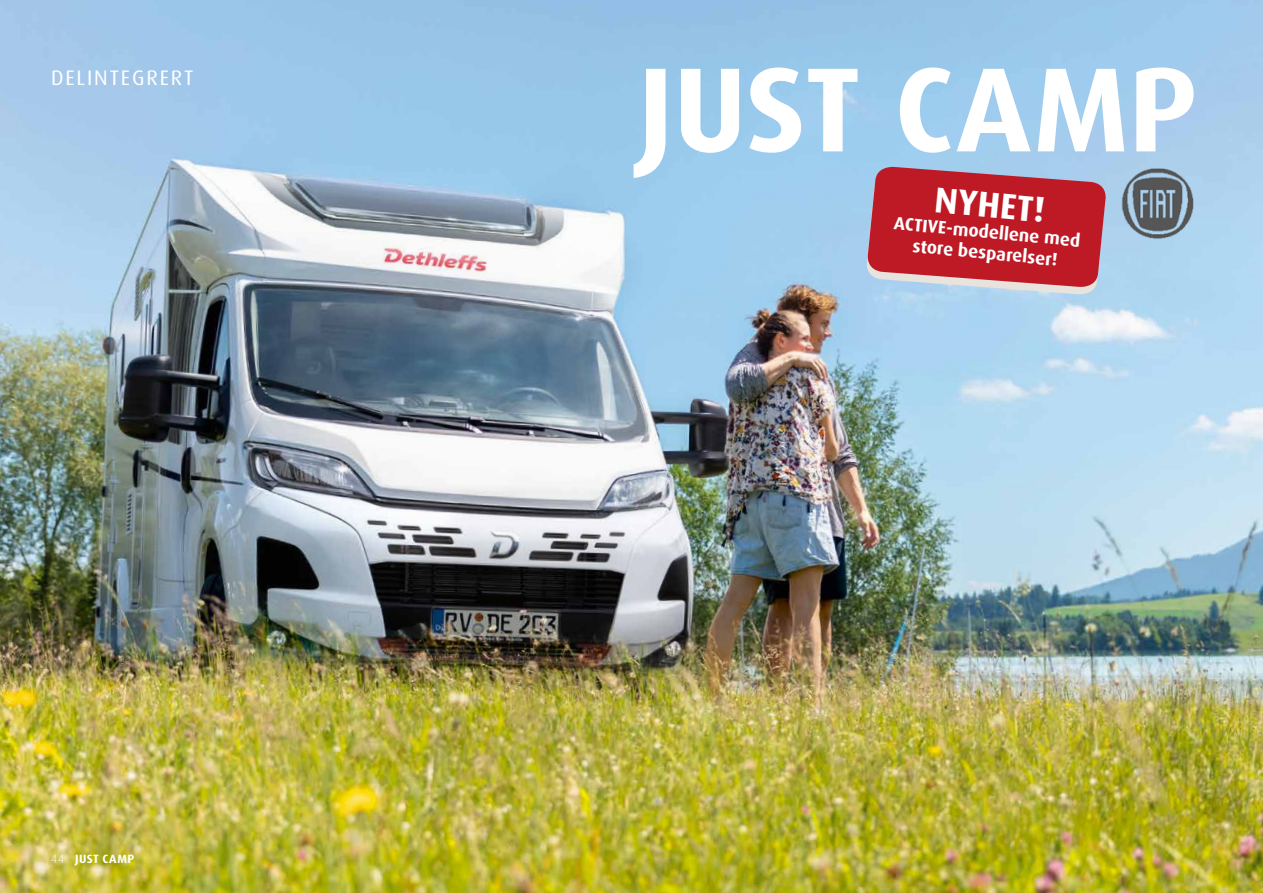
<style>
.page{position:relative;width:1263px;height:893px;background:#fff}
.page>*{position:absolute;margin:0;border:0;box-sizing:border-box;transform-origin:0 0}
.t1{font:700 120px "Dax Pro";letter-spacing:-.005em;color:#fff}
.t2{font:700 36px "Dax Pro";color:#fff}
.t3{font:21px "Dax Pro";letter-spacing:.09em;color:#fff}
.t4{font:700 18px/21.1px "Dax Pro";color:#fff;text-align:center}
.t5{font:700 12px "Dax Pro";letter-spacing:.04em;color:#fff}
.t6{font:300 12px "Dax OT";color:#fff}
</style>
<div class="page">
<img style="left:0;top:0;width:1263px;height:893px">
<img style="left:1118px;top:163px;width:83px;height:80px">
<svg style="left:865px;top:167px;width:242px;height:129px;background:#bc4452"></svg>
<p class="t3" style="left:51px;top:64px;width:144px">DELINTEGRERT</p>
<p class="t6" style="left:51px;top:851px;width:15px">44</p>
<p class="t5" style="left:75px;top:851px;width:61px">JUST CAMP</p>
<h1 class="t1" style="left:638px;top:32px;width:561px">JUST CAMP</h1>
<h2 class="t2" style="left:937px;top:176px;width:112px;rotate:6deg">NYHET!</h2>
<p class="t4" style="left:895px;top:213px;width:188px;rotate:5deg">ACTIVE-modellene med store besparelser!</p>
</div>
